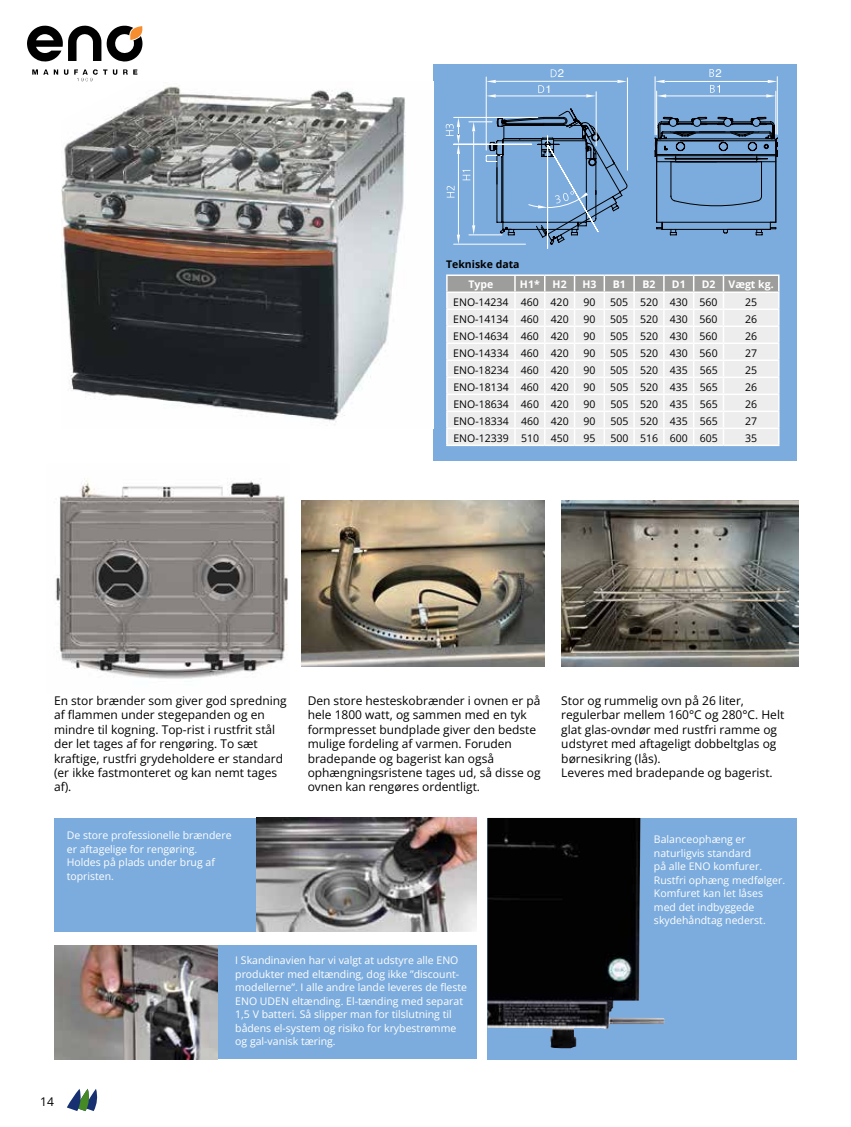
<style>
.page{position:relative;width:851px;height:1127px;background:#fff}
.page>*{position:absolute;margin:0;border:0;box-sizing:border-box;transform-origin:0 0}
.t1{font:12px/14.4px "Open Sans";color:#000}
.t2{font:11.25px "Helvetica";color:#fff}
.t3{font:10.5px/13.5px "Open Sans";color:#fff}
.t4{font:10.5px "Open Sans";color:#000}
.t5{font:700 10.5px "Open Sans";color:#fff}
.t6{font:700 10.5px "Open Sans";color:#000}
</style>
<div class="page">
<div style="left:487px;top:818px;width:309px;height:241px;background:#7cacdd"></div>
<img style="left:487px;top:818px;width:177px;height:230px">
<div style="left:433px;top:64px;width:363px;height:397px;background:#7cacdd"></div>
<div style="left:54px;top:818px;width:422px;height:113px;background:#7cacdd"></div>
<img style="left:256px;top:818px;width:220px;height:113px">
<div style="left:54px;top:946px;width:422px;height:113px;background:#7cacdd"></div>
<img style="left:55px;top:478px;width:233px;height:201px">
<img style="left:301px;top:500px;width:243px;height:166px">
<img style="left:561px;top:500px;width:237px;height:166px">
<img style="left:54px;top:946px;width:164px;height:113px">
<img style="left:62px;top:90px;width:344px;height:332px">
<hr style="left:446px;top:274px;width:69px;height:2px;background:#fff">
<hr style="left:515px;top:274px;width:29px;height:2px;background:#fff">
<hr style="left:544px;top:274px;width:30px;height:2px;background:#fff">
<hr style="left:574px;top:274px;width:30px;height:2px;background:#fff">
<hr style="left:604px;top:274px;width:30px;height:2px;background:#fff">
<hr style="left:634px;top:274px;width:29px;height:2px;background:#fff">
<hr style="left:663px;top:274px;width:30px;height:2px;background:#fff">
<hr style="left:693px;top:274px;width:30px;height:2px;background:#fff">
<hr style="left:723px;top:274px;width:56px;height:2px;background:#fff">
<svg style="left:446px;top:275px;width:333px;height:171px;background:#e8e8e8"></svg>
<hr style="left:663px;top:445px;width:30px;height:1px;background:#fff">
<hr style="left:693px;top:445px;width:30px;height:1px;background:#fff">
<hr style="left:723px;top:445px;width:56px;height:1px;background:#fff">
<svg style="left:445px;top:69px;width:333px;height:180px"></svg>
<hr style="left:627px;top:78px;width:1px;height:92px;background:#fff">
<hr style="left:496px;top:81px;width:121px;height:1px;background:#fff">
<svg style="left:67px;top:1089px;width:31px;height:22px"></svg>
<svg style="left:27px;top:25px;width:219px;height:127px"></svg>
<p class="t2" style="left:545px;top:80px;width:8px">1</p>
<p class="t2" style="left:557px;top:65px;width:8px">2</p>
<p class="t2" style="left:715px;top:64px;width:8px">2</p>
<p class="t6" style="left:446px;top:257px;width:75px">Tekniske data</p>
<p class="t5" style="left:468px;top:276px;width:26px">Type</p>
<p class="t5" style="left:520px;top:276px;width:48px">H1* H2</p>
<p class="t5" style="left:582px;top:276px;width:16px">H3</p>
<p class="t5" style="left:612px;top:276px;width:15px">B1</p>
<p class="t5" style="left:642px;top:276px;width:15px">B2</p>
<p class="t5" style="left:671px;top:276px;width:15px">D1</p>
<p class="t5" style="left:701px;top:276px;width:73px">D2 Vægt kg.</p>
<p class="t4" style="left:453px;top:295px;width:117px">ENO-14234 460 420</p>
<p class="t4" style="left:583px;top:295px;width:14px">90</p>
<p class="t4" style="left:610px;top:295px;width:109px">505 520 430 560</p>
<p class="t4" style="left:745px;top:295px;width:14px">25</p>
<p class="t4" style="left:453px;top:312px;width:117px">ENO-14134 460 420</p>
<p class="t4" style="left:583px;top:312px;width:14px">90</p>
<p class="t4" style="left:610px;top:312px;width:109px">505 520 430 560</p>
<p class="t4" style="left:745px;top:312px;width:14px">26</p>
<p class="t4" style="left:453px;top:329px;width:117px">ENO-14634 460 420</p>
<p class="t4" style="left:583px;top:329px;width:14px">90</p>
<p class="t4" style="left:610px;top:329px;width:109px">505 520 430 560</p>
<p class="t4" style="left:745px;top:329px;width:14px">26</p>
<p class="t4" style="left:453px;top:346px;width:117px">ENO-14334 460 420</p>
<p class="t4" style="left:583px;top:346px;width:14px">90</p>
<p class="t4" style="left:610px;top:346px;width:109px">505 520 430 560</p>
<p class="t4" style="left:745px;top:346px;width:14px">27</p>
<p class="t4" style="left:453px;top:363px;width:117px">ENO-18234 460 420</p>
<p class="t4" style="left:583px;top:363px;width:14px">90</p>
<p class="t4" style="left:610px;top:363px;width:109px">505 520 435 565</p>
<p class="t4" style="left:745px;top:363px;width:14px">25</p>
<p class="t4" style="left:453px;top:380px;width:117px">ENO-18134 460 420</p>
<p class="t4" style="left:583px;top:380px;width:14px">90</p>
<p class="t4" style="left:610px;top:380px;width:109px">505 520 435 565</p>
<p class="t4" style="left:745px;top:380px;width:14px">26</p>
<p class="t4" style="left:453px;top:397px;width:117px">ENO-18634 460 420</p>
<p class="t4" style="left:583px;top:397px;width:14px">90</p>
<p class="t4" style="left:610px;top:397px;width:109px">505 520 435 565</p>
<p class="t4" style="left:745px;top:397px;width:14px">26</p>
<p class="t4" style="left:453px;top:414px;width:117px">ENO-18334 460 420</p>
<p class="t4" style="left:583px;top:414px;width:14px">90</p>
<p class="t4" style="left:610px;top:414px;width:109px">505 520 435 565</p>
<p class="t4" style="left:745px;top:414px;width:14px">27</p>
<p class="t4" style="left:453px;top:431px;width:117px">ENO-12339 510 450</p>
<p class="t4" style="left:583px;top:431px;width:14px">95</p>
<p class="t4" style="left:610px;top:431px;width:109px">500 516 600 605</p>
<p class="t4" style="left:745px;top:431px;width:14px">35</p>
<p class="t1" style="left:54px;top:693px;width:234px">En stor brænder som giver god spredning af flammen under stegepanden og en mindre til kogning. Top-rist i rustfrit stål der let tages af for rengøring. To sæt kraftige, rustfri grydeholdere er standard (er ikke fastmonteret og kan nemt tages af).</p>
<p class="t1" style="left:307px;top:693px;width:234px">Den store hesteskobrænder i ovnen er på hele 1800 watt, og sammen med en tyk formpresset bundplade giver den bedste mulige fordeling af varmen. Foruden bradepande og bagerist kan også ophængningsristene tages ud, så disse og ovnen kan rengøres ordentligt.</p>
<p class="t1" style="left:561px;top:693px;width:224px">Stor og rummelig ovn på 26 liter, regulerbar mellem 160°C og 280°C. Helt glat glas-ovndør med rustfri ramme og udstyret med aftageligt dobbeltglas og børnesikring (lås).<br>Leveres med bradepande og bagerist.</p>
<p class="t3" style="left:67px;top:828px;width:166px">De store professionelle brændere er aftagelige for rengøring.<br>Holdes på plads under brug af topristen.</p>
<p class="t3" style="left:654px;top:832px;width:133px">Balanceophæng er naturligvis standard<br>på alle ENO komfurer.<br>Rustfri ophæng medfølger.<br>Komfuret kan let låses med det indbyggede skydehåndtag nederst.</p>
<p class="t1" style="left:40px;top:1094px;width:15px">14</p>
<p class="t3" style="left:235px;top:953px;width:233px">I Skandinavien har vi valgt at udstyre alle ENO produkter med eltænding, dog ikke ”discount&shy;modellerne”. I alle andre lande leveres de fleste ENO UDEN eltænding. El-tænding med separat 1,5 V batteri. Så slipper man for tilslutning til bådens el-system og risiko for krybestrømme og gal-vanisk tæring.</p>
</div>
